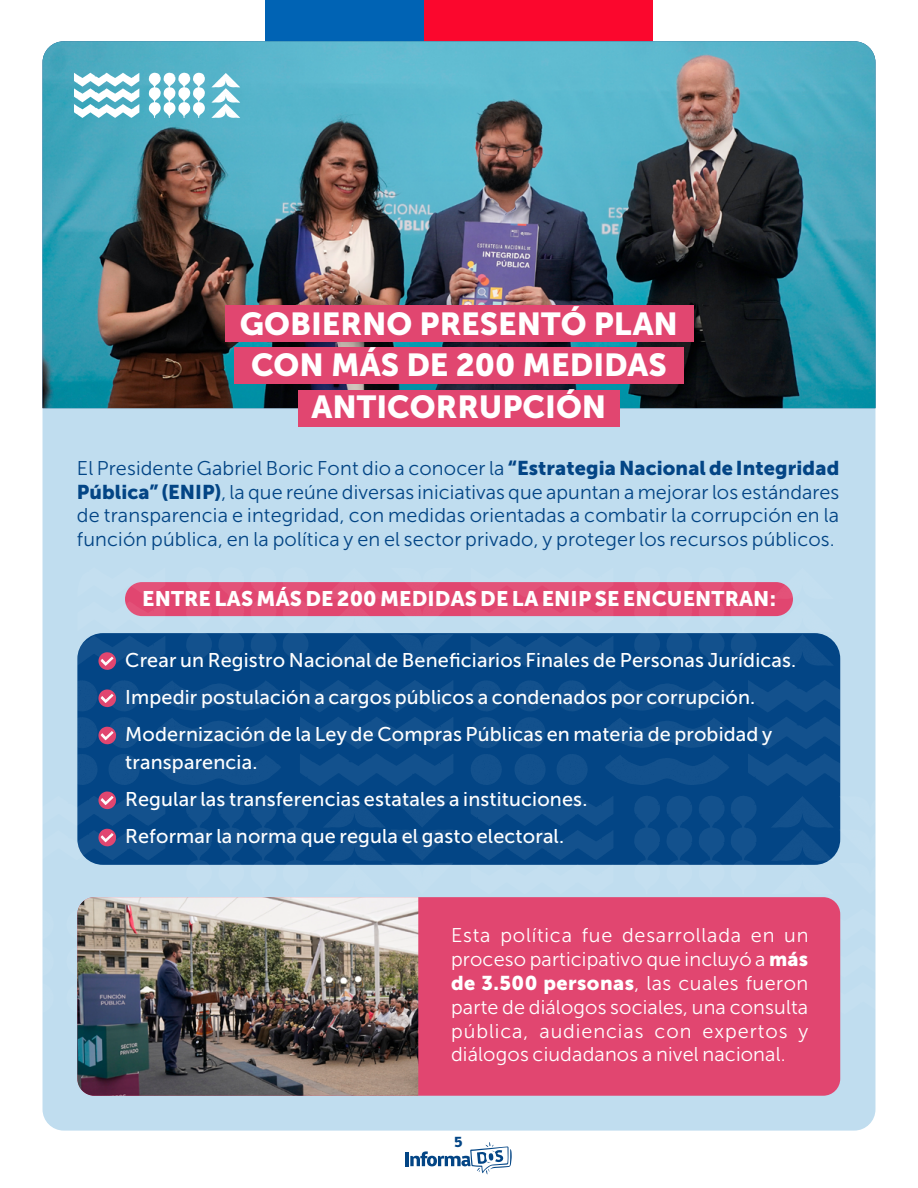
<style>
.page{position:relative;width:918px;height:1188px;background:#fff}
.page>*{position:absolute;margin:0;border:0;box-sizing:border-box;transform-origin:0 0}
.t1{font:31.65px/41.8px "Museo Sans 900";color:#fff;text-align:center}
.t2{font:21px "Museo Sans 900";letter-spacing:.005em;color:#fff}
.t3{font:19.8px/23.9px "Museo Sans 300";letter-spacing:.01em;color:#034585;text-align:justify}
.t4{font:19.8px/37px "Museo Sans 500";letter-spacing:.01em;color:#fff}
.t5{font:19.8px/23.9px "Museo Sans 300";letter-spacing:.01em;color:#fff;text-align:justify}
.t6{font:800 15px "gob CL";color:#034585}
.s1{font-family:"Museo Sans 900"}
</style>
<div class="page">
<div style="left:265px;top:0;width:159px;height:52px;background:#0063b4"></div>
<div style="left:424px;top:0;width:229px;height:52px;background:#fb072d"></div>
<div style="left:43px;top:91px;width:832px;height:1040px;background:#c0ddef;border-radius:21px"></div>
<hr style="left:405px;top:1152px;width:4px;height:14px;background:#034585">
<svg style="left:410px;top:1142px;width:102px;height:32px"></svg>
<img style="left:43px;top:41px;width:832px;height:367px">
<div style="left:225px;top:305px;width:468px;height:36px;background:#e14670"></div>
<div style="left:234px;top:347px;width:450px;height:37px;background:#e14670"></div>
<div style="left:298px;top:390px;width:322px;height:36px;background:#e14670"></div>
<svg style="left:74px;top:73px;width:66px;height:45px"></svg>
<svg style="left:149px;top:73px;width:56px;height:45px"></svg>
<svg style="left:211px;top:73px;width:29px;height:45px"></svg>
<div style="left:77px;top:633px;width:763px;height:232px;background:#034585;border-radius:26px"></div>
<div style="left:125px;top:582px;width:668px;height:34px;background:#e14670;border-radius:17px"></div>
<svg style="left:251px;top:582px;width:26px;height:84px"></svg>
<svg style="left:283px;top:582px;width:26px;height:84px"></svg>
<svg style="left:218px;top:582px;width:26px;height:84px"></svg>
<svg style="left:186px;top:582px;width:26px;height:84px"></svg>
<svg style="left:323px;top:582px;width:130px;height:84px"></svg>
<svg style="left:300px;top:680px;width:153px;height:106px"></svg>
<svg style="left:77px;top:754px;width:20px;height:31px"></svg>
<svg style="left:109px;top:754px;width:30px;height:31px"></svg>
<svg style="left:157px;top:681px;width:124px;height:29px"></svg>
<svg style="left:157px;top:718px;width:124px;height:30px"></svg>
<svg style="left:157px;top:755px;width:124px;height:30px"></svg>
<svg style="left:471px;top:582px;width:143px;height:84px"></svg>
<svg style="left:699px;top:582px;width:26px;height:84px"></svg>
<svg style="left:731px;top:582px;width:26px;height:84px"></svg>
<svg style="left:666px;top:582px;width:26px;height:84px"></svg>
<svg style="left:634px;top:582px;width:26px;height:84px"></svg>
<svg style="left:771px;top:582px;width:69px;height:84px"></svg>
<svg style="left:748px;top:680px;width:92px;height:106px"></svg>
<svg style="left:471px;top:681px;width:31px;height:67px"></svg>
<svg style="left:471px;top:754px;width:31px;height:31px"></svg>
<svg style="left:515px;top:681px;width:30px;height:67px"></svg>
<svg style="left:515px;top:754px;width:30px;height:31px"></svg>
<svg style="left:557px;top:681px;width:30px;height:30px"></svg>
<svg style="left:557px;top:754px;width:30px;height:31px"></svg>
<svg style="left:605px;top:681px;width:124px;height:29px"></svg>
<svg style="left:605px;top:718px;width:124px;height:30px"></svg>
<svg style="left:605px;top:755px;width:124px;height:30px"></svg>
<svg style="left:77px;top:582px;width:89px;height:88px"></svg>
<svg style="left:251px;top:796px;width:26px;height:69px"></svg>
<svg style="left:283px;top:796px;width:26px;height:69px"></svg>
<svg style="left:218px;top:796px;width:26px;height:69px"></svg>
<svg style="left:186px;top:796px;width:26px;height:69px"></svg>
<svg style="left:323px;top:796px;width:130px;height:69px"></svg>
<svg style="left:42px;top:909px;width:1px;height:31px"></svg>
<svg style="left:42px;top:946px;width:1px;height:68px"></svg>
<svg style="left:471px;top:796px;width:143px;height:69px"></svg>
<svg style="left:699px;top:796px;width:26px;height:69px"></svg>
<svg style="left:731px;top:796px;width:26px;height:69px"></svg>
<svg style="left:666px;top:796px;width:26px;height:69px"></svg>
<svg style="left:634px;top:796px;width:26px;height:69px"></svg>
<svg style="left:771px;top:796px;width:105px;height:98px"></svg>
<svg style="left:839px;top:908px;width:37px;height:107px"></svg>
<div style="left:77px;top:897px;width:763px;height:199px;background:#e14670;border-radius:17px"></div>
<img style="left:77px;top:897px;width:341px;height:199px">
<svg style="left:77px;top:680px;width:62px;height:68px"></svg>
<svg style="left:42px;top:791px;width:123px;height:70px"></svg>
<h1 class="t1" style="left:240px;top:302px;width:440px">GOBIERNO PRESENTÓ PLAN<br>CON MÁS DE 200 MEDIDAS<br>ANTICORRUPCIÓN</h1>
<p class="t3" style="left:77px;top:456px;width:764px">El Presidente Gabriel Boric Font dio a conocer la <span class="s1">“Estrategia Nacional de Integridad Pública” (ENIP)</span>, la que reúne diversas iniciativas que apuntan a mejorar los estándares de transparencia e integridad, con medidas orientadas a combatir la corrupción en la función pública, en la política y en el sector privado, y proteger los recursos públicos.</p>
<p class="t2" style="left:142px;top:587px;width:635px">ENTRE LAS MÁS DE 200 MEDIDAS DE LA ENIP SE ENCUENTRAN:</p>
<p class="t4" style="left:125px;top:642px;width:673px">Crear un Registro Nacional de Beneficiarios Finales de Personas Jurídicas.<br>Impedir postulación a cargos públicos a condenados por corrupción.<br>Modernización de la Ley de Compras Públicas en materia de probidad y</p>
<p class="t4" style="left:125px;top:744px;width:464px">transparencia.<br>Regular las transferencias estatales a instituciones.<br>Reformar la norma que regula el gasto electoral.</p>
<p class="t5" style="left:451px;top:924px;width:359px">Esta política fue desarrollada en un proceso participativo que incluyó a <span class="s1">más de 3.500 personas</span>, las cuales fueron parte de diálogos sociales, una consulta pública, audiencias con expertos y diálogos ciudadanos a nivel nacional.</p>
<p class="t6" style="left:454px;top:1132px;width:10px">5</p>
</div>
